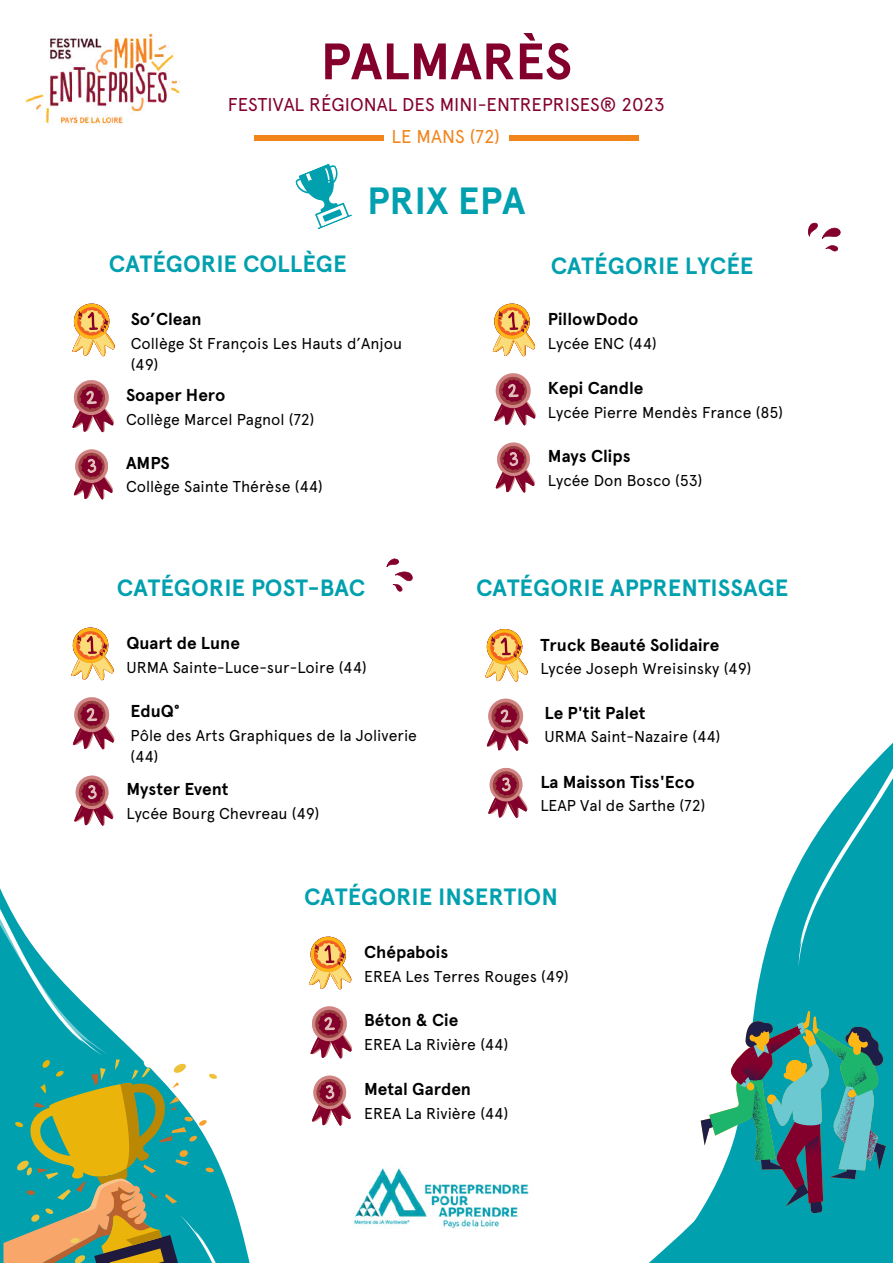
<style>
.page{position:relative;width:893px;height:1264px;background:#fff}
.page>*{position:absolute;margin:0;border:0;box-sizing:border-box;transform-origin:0 0}
.t1{font:700 51.15px "Apercu";color:#83002c}
.t2{font:700 37.95px "Apercu";color:#00a0af}
.t3{font:700 23.55px "Apercu";color:#00a0af}
.t4{font:18.45px "Apercu Pro";color:#83002c}
.t5{font:18.45px "Apercu Pro";color:#f1851c}
.t6{font:700 17.25px "Apercu";color:#000}
.t7{font:15.75px/21.3px "Apercu Pro";color:#000}
</style>
<div class="page">
<div style="left:756px;top:970px;width:136px;height:24px;background:#00a0af"></div>
<div style="left:754px;top:994px;width:138px;height:179px;background:#00a0af"></div>
<div style="left:690px;top:1173px;width:202px;height:89px;background:#00a0af"></div>
<svg style="left:761px;top:743px;width:131px;height:227px;fill:#00a0af"></svg>
<div style="left:509px;top:135px;width:129px;height:6px;background:#f1851c"></div>
<div style="left:254px;top:135px;width:129px;height:6px;background:#f1851c"></div>
<img style="left:25px;top:33px;width:155px;height:93px">
<svg style="left:808px;top:222px;width:33px;height:30px"></svg>
<svg style="left:386px;top:558px;width:27px;height:34px"></svg>
<svg style="left:700px;top:1010px;width:185px;height:203px"></svg>
<svg style="left:72px;top:303px;width:43px;height:53px"></svg>
<svg style="left:72px;top:380px;width:42px;height:52px"></svg>
<svg style="left:74px;top:449px;width:39px;height:50px"></svg>
<svg style="left:492px;top:303px;width:43px;height:53px"></svg>
<svg style="left:494px;top:373px;width:41px;height:52px"></svg>
<svg style="left:495px;top:442px;width:40px;height:50px"></svg>
<svg style="left:71px;top:627px;width:43px;height:53px"></svg>
<svg style="left:73px;top:697px;width:41px;height:52px"></svg>
<svg style="left:485px;top:629px;width:42px;height:52px"></svg>
<svg style="left:486px;top:698px;width:42px;height:52px"></svg>
<svg style="left:0;top:767px;width:690px;height:495px"></svg>
<svg style="left:295px;top:163px;width:57px;height:67px"></svg>
<h1 class="t1" style="left:320px;top:30px;width:253px">PALMARÈS</h1>
<p class="t4" style="left:228px;top:93px;width:438px">FESTIVAL RÉGIONAL DES MINI-ENTREPRISES® 2023</p>
<p class="t5" style="left:391px;top:125px;width:110px">LE MANS (72)</p>
<h3 class="t3" style="left:109px;top:249px;width:239px">CATÉGORIE COLLÈGE</h3>
<h2 class="t2" style="left:367px;top:178px;width:160px">PRIX EPA</h2>
<p class="t6" style="left:131px;top:309px;width:72px">So’Clean</p>
<p class="t7" style="left:131px;top:332px;width:273px">Collège St François Les Hauts d’Anjou (49)</p>
<p class="t6" style="left:126px;top:385px;width:101px">Soaper Hero</p>
<p class="t7" style="left:126px;top:408px;width:190px">Collège Marcel Pagnol (72)</p>
<p class="t6" style="left:126px;top:452px;width:45px">AMPS</p>
<p class="t7" style="left:126px;top:476px;width:198px">Collège Sainte Thérèse (44)</p>
<h3 class="t3" style="left:550px;top:252px;width:204px">CATÉGORIE LYCÉE</h3>
<p class="t6" style="left:548px;top:309px;width:92px">PillowDodo</p>
<p class="t7" style="left:548px;top:332px;width:110px">Lycée ENC (44)</p>
<p class="t6" style="left:548px;top:378px;width:97px">Kepi Candle</p>
<p class="t7" style="left:548px;top:401px;width:237px">Lycée Pierre Mendès France (85)</p>
<p class="t6" style="left:548px;top:446px;width:84px">Mays Clips</p>
<p class="t7" style="left:548px;top:469px;width:156px">Lycée Don Bosco (53)</p>
<h3 class="t3" style="left:117px;top:573px;width:250px">CATÉGORIE POST-BAC</h3>
<h3 class="t3" style="left:476px;top:573px;width:314px">CATÉGORIE APPRENTISSAGE</h3>
<p class="t6" style="left:126px;top:632px;width:115px">Quart de Lune</p>
<p class="t7" style="left:126px;top:656px;width:242px">URMA Sainte-Luce-sur-Loire (44)</p>
<p class="t6" style="left:540px;top:634px;width:180px">Truck Beauté Solidaire</p>
<p class="t7" style="left:540px;top:657px;width:212px">Lycée Joseph Wreisinsky (49)</p>
<p class="t6" style="left:131px;top:700px;width:51px">EduQ°</p>
<p class="t7" style="left:131px;top:724px;width:288px">Pôle des Arts Graphiques de la Joliverie (44)</p>
<p class="t6" style="left:544px;top:702px;width:102px">Le P'tit Palet</p>
<p class="t7" style="left:544px;top:725px;width:177px">URMA Saint-Nazaire (44)</p>
<p class="t6" style="left:126px;top:779px;width:104px">Myster Event</p>
<p class="t7" style="left:126px;top:802px;width:194px">Lycée Bourg Chevreau (49)</p>
<p class="t6" style="left:540px;top:771px;width:156px">La Maisson Tiss'Eco</p>
<p class="t7" style="left:540px;top:794px;width:166px">LEAP Val de Sarthe (72)</p>
<h3 class="t3" style="left:304px;top:882px;width:255px">CATÉGORIE INSERTION</h3>
<p class="t6" style="left:364px;top:941px;width:85px">Chépabois</p>
<p class="t7" style="left:364px;top:965px;width:206px">EREA Les Terres Rouges (49)</p>
<p class="t6" style="left:364px;top:1009px;width:96px">Béton &amp; Cie</p>
<p class="t7" style="left:364px;top:1033px;width:146px">EREA La Rivière (44)</p>
<p class="t6" style="left:364px;top:1078px;width:108px">Metal Garden</p>
<p class="t7" style="left:364px;top:1102px;width:146px">EREA La Rivière (44)</p>
</div>
